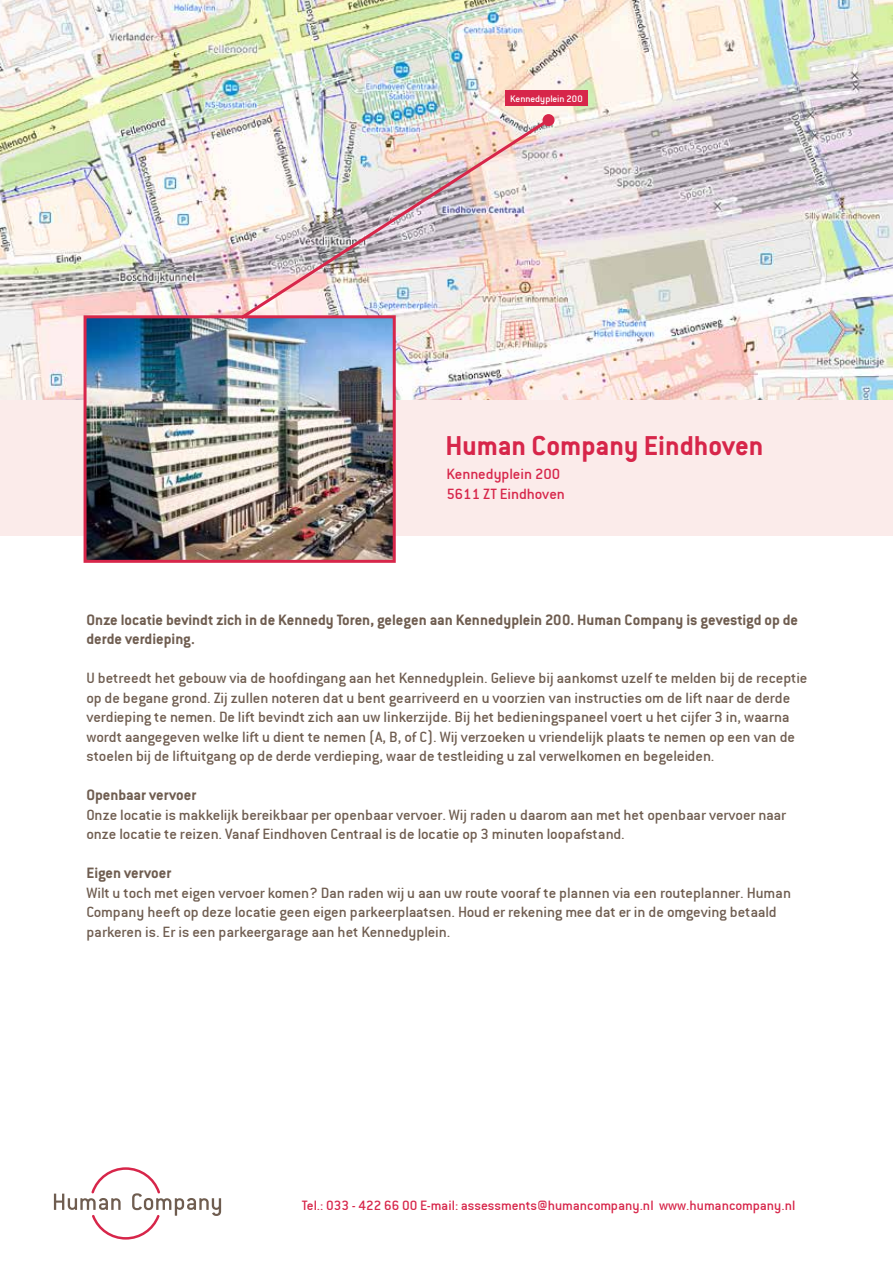
<style>
.page{position:relative;width:893px;height:1263px;background:#fff}
.page>*{position:absolute;margin:0;border:0;box-sizing:border-box;transform-origin:0 0}
.t1{font:700 30px "Conduit ITC";color:#d7264a}
.t2{font:16.5px/19.5px "Conduit ITC";color:#6f5d50}
.t3{font:700 16.5px/19.5px "Conduit ITC";color:#6f5d50}
.t4{font:16.5px/19.8px "Conduit ITC";color:#d7264a}
.t5{font:15px "Conduit ITC";color:#d7264a}
.t6{font:10.5px "Conduit ITC";color:#fff}
</style>
<div class="page">
<div style="left:0;top:395px;width:893px;height:141px;background:#fbebea"></div>
<img style="left:0;top:0;width:893px;height:400px">
<img style="left:88px;top:319px;width:304px;height:240px">
<div style="left:84px;top:315px;width:312px;height:248px;border:3px solid #d7264a"></div>
<img style="left:237px;top:116px;width:316px;height:206px">
<div style="left:543px;top:114px;width:12px;height:12px;background:#d7264a;border-radius:50%"></div>
<svg style="left:54px;top:1167px;width:167px;height:72px"></svg>
<div style="left:505px;top:91px;width:83px;height:15px;background:#d7264a"></div>
<p class="t6" style="left:510px;top:93px;width:74px">Kennedyplein 200</p>
<h1 class="t1" style="left:445px;top:427px;width:320px">Human Company Eindhoven</h1>
<p class="t4" style="left:446px;top:464px;width:120px">Kennedyplein 200<br>5611 ZT Eindhoven</p>
<p class="t3" style="left:86px;top:609px;width:713px">Onze locatie bevindt zich in de Kennedy Toren, gelegen aan Kennedyplein 200. Human Company is gevestigd op de derde verdieping.</p>
<p class="t2" style="left:86px;top:668px;width:722px">U betreedt het gebouw via de hoofdingang aan het Kennedyplein. Gelieve bij aankomst uzelf te melden bij de receptie op de begane grond. Zij zullen noteren dat u bent gearriveerd en u voorzien van instructies om de lift naar de derde verdieping te nemen. De lift bevindt zich aan uw linkerzijde. Bij het bedieningspaneel voert u het cijfer 3 in, waarna wordt aangegeven welke lift u dient te nemen (A, B, of C). Wij verzoeken u vriendelijk plaats te nemen op een van de stoelen bij de liftuitgang op de derde verdieping, waar de testleiding u zal verwelkomen en begeleiden.</p>
<p class="t3" style="left:86px;top:785px;width:112px">Openbaar vervoer</p>
<p class="t2" style="left:86px;top:805px;width:701px">Onze locatie is makkelijk bereikbaar per openbaar vervoer. Wij raden u daarom aan met het openbaar vervoer naar onze locatie te reizen. Vanaf Eindhoven Centraal is de locatie op 3 minuten loopafstand.</p>
<p class="t3" style="left:86px;top:863px;width:87px">Eigen vervoer</p>
<p class="t2" style="left:86px;top:883px;width:706px">Wilt u toch met eigen vervoer komen? Dan raden wij u aan uw route vooraf te plannen via een routeplanner. Human<br>Company heeft op deze locatie geen eigen parkeerplaatsen. Houd er rekening mee dat er in de omgeving betaald parkeren is. Er is een parkeergarage aan het Kennedyplein.</p>
<p class="t5" style="left:302px;top:1196px;width:495px">Tel.: 033 - 422 66 00 E-mail: assessments@humancompany.nl www.humancompany.nl</p>
</div>
